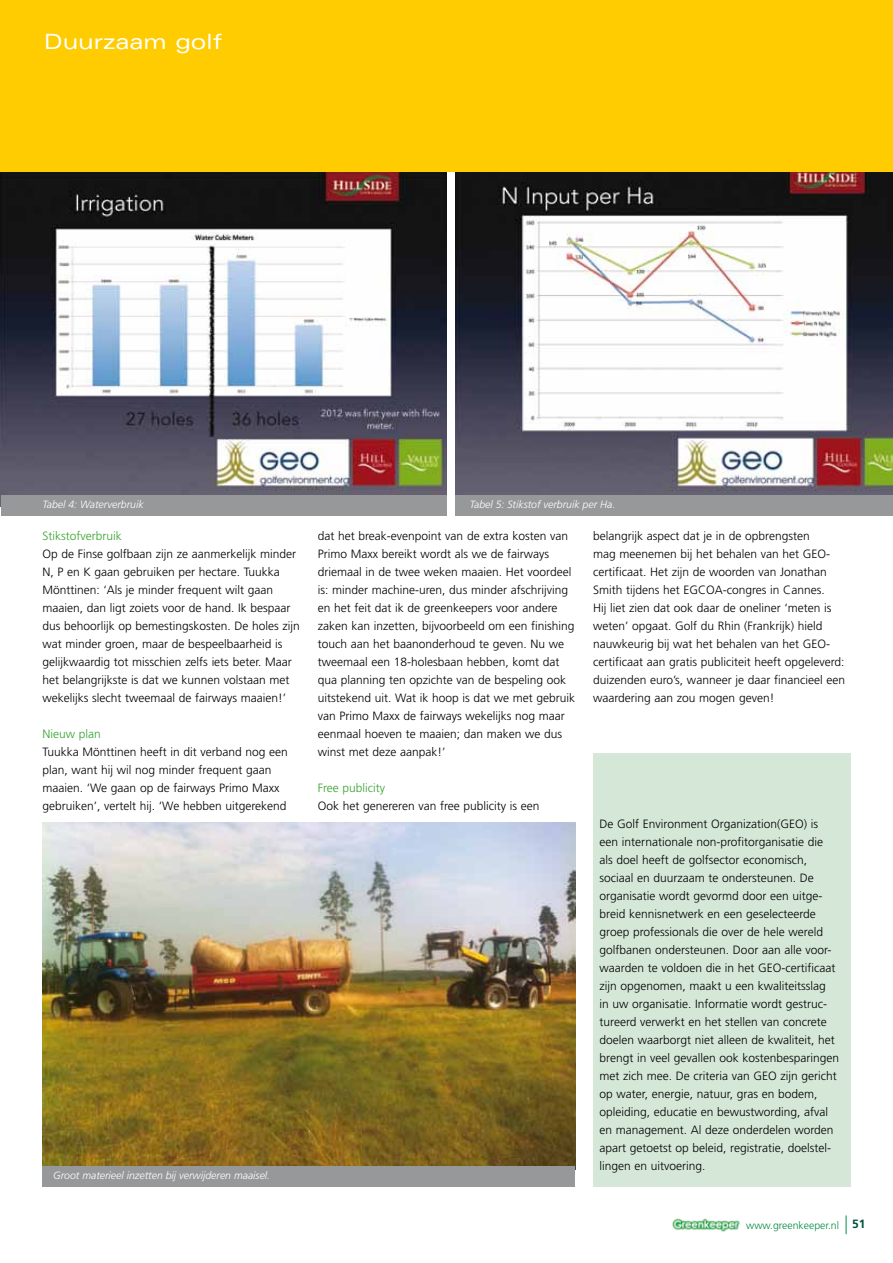
<style>
.page{position:relative;width:893px;height:1263px;background:#fff}
.page>*{position:absolute;margin:0;border:0;box-sizing:border-box;transform-origin:0 0}
.t1{font:expanded 21px "Univers";color:#fff}
.t2{font:300 12px/18px "Frutiger";color:#000}
.t3{font:300 12px "Frutiger";color:#35a32c}
.t4{font:italic 300 10.5px "Frutiger";color:#fff}
.t5{font:300 10.5px "Frutiger";color:#008b45}
.s1{font-weight:700;font-size:12px;color:#00523c}
</style>
<div class="page">
<svg style="left:846px;top:1215px;width:1px;height:19px"></svg>
<img style="left:672px;top:1218px;width:68px;height:14px">
<img style="left:1px;top:171px;width:445px;height:324px">
<img style="left:455px;top:171px;width:438px;height:324px">
<div style="left:1px;top:0;width:892px;height:171px;background:#fecc00"></div>
<img style="left:43px;top:823px;width:532px;height:343px">
<div style="left:593px;top:753px;width:257px;height:433px;background:#d5e8d8"></div>
<div style="left:43px;top:1166px;width:532px;height:20px;background:#97989a"></div>
<div style="left:1px;top:495px;width:445px;height:20px;background:#97989a"></div>
<div style="left:455px;top:495px;width:438px;height:20px;background:#97989a"></div>
<h1 class="t1" style="left:44px;top:29px;width:179px">Duurzaam golf</h1>
<p class="t4" style="left:43px;top:498px;width:103px">Tabel 4: Waterverbruik</p>
<p class="t4" style="left:470px;top:498px;width:147px">Tabel 5: Stikstof verbruik per Ha.</p>
<p class="t3" style="left:43px;top:529px;width:81px">Stikstofverbruik</p>
<p class="t2" style="left:43px;top:545px;width:259px">Op de Finse golfbaan zijn ze aanmerkelijk minder N, P en K gaan gebruiken per hectare. Tuukka Mönttinen: ‘Als je minder frequent wilt gaan maaien, dan ligt zoiets voor de hand. Ik bespaar dus behoorlijk op bemestingskosten. De holes zijn wat minder groen, maar de bespeelbaarheid is gelijkwaardig tot misschien zelfs iets beter. Maar het belangrijkste is dat we kunnen volstaan met wekelijks slecht tweemaal de fairways maaien!’</p>
<p class="t3" style="left:43px;top:727px;width:60px">Nieuw plan</p>
<p class="t2" style="left:43px;top:743px;width:247px">Tuukka Mönttinen heeft in dit verband nog een plan, want hij wil nog minder frequent gaan maaien. ‘We gaan op de fairways Primo Maxx gebruiken’, vertelt hij. ‘We hebben uitgerekend</p>
<p class="t4" style="left:53px;top:1169px;width:218px">Groot materieel inzetten bij verwijderen maaisel.</p>
<p class="t2" style="left:318px;top:527px;width:259px">dat het break-evenpoint van de extra kosten van Primo Maxx bereikt wordt als we de fairways driemaal in de twee weken maaien. Het voordeel is: minder machine-uren, dus minder afschrijving en het feit dat ik de greenkeepers voor andere zaken kan inzetten, bijvoorbeeld om een finishing touch aan het baanonderhoud te geven. Nu we tweemaal een 18-holesbaan hebben, komt dat qua planning ten opzichte van de bespeling ook uitstekend uit. Wat ik hoop is dat we met gebruik van Primo Maxx de fairways wekelijks nog maar eenmaal hoeven te maaien; dan maken we dus winst met deze aanpak!’</p>
<p class="t3" style="left:318px;top:781px;width:69px">Free publicity</p>
<p class="t2" style="left:318px;top:797px;width:223px">Ook het genereren van free publicity is een</p>
<p class="t2" style="left:593px;top:527px;width:253px">belangrijk aspect dat je in de opbrengsten<br>mag meenemen bij het behalen van het GEO&shy;certificaat. Het zijn de woorden van Jonathan Smith tijdens het EGCOA-congres in Cannes.<br>Hij liet zien dat ook daar de oneliner ‘meten is weten’ opgaat. Golf du Rhin (Frankrijk) hield nauwkeurig bij wat het behalen van het GEO&shy;certificaat aan gratis publiciteit heeft opgeleverd: duizenden euro’s, wanneer je daar financieel een waardering aan zou mogen geven!</p>
<p class="t2" style="left:600px;top:815px;width:241px">De Golf Environment Organization(GEO) is een internationale non-profitorganisatie die als doel heeft de golfsector economisch, sociaal en duurzaam te ondersteunen. De organisatie wordt gevormd door een uitge&shy;breid kennisnetwerk en een geselecteerde groep professionals die over de hele wereld golfbanen ondersteunen. Door aan alle voor&shy;waarden te voldoen die in het GEO-certificaat zijn opgenomen, maakt u een kwaliteitsslag<br>in uw organisatie. Informatie wordt gestruc&shy;tureerd verwerkt en het stellen van concrete doelen waarborgt niet alleen de kwaliteit, het brengt in veel gevallen ook kostenbesparingen met zich mee. De criteria van GEO zijn gericht op water, energie, natuur, gras en bodem, opleiding, educatie en bewustwording, afval en management. Al deze onderdelen worden apart getoetst op beleid, registratie, doelstel&shy;lingen en uitvoering.</p>
<p class="t5" style="left:746px;top:1219px;width:121px">www.greenkeeper.nl <span class="s1">51</span></p>
</div>
